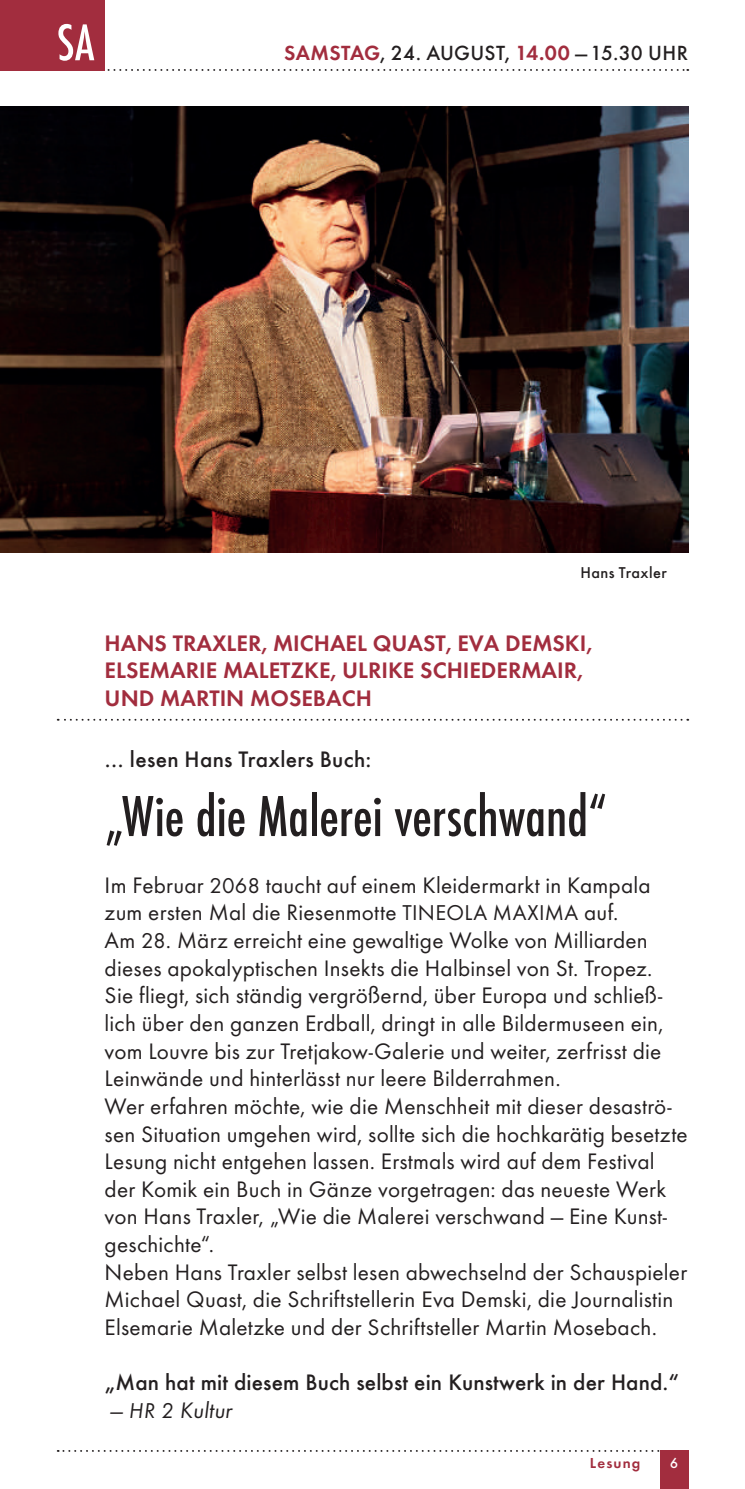
<style>
.page{position:relative;width:745px;height:1489px;background:#fff}
.page>*{position:absolute;margin:0;border:0;box-sizing:border-box;transform-origin:0 0}
.t1{font:500 condensed 60px "Futura T";letter-spacing:-.005em;color:#231f20}
.t2{font:500 condensed 53.75px "Futura T";color:#fff}
.t3{font:23.25px/27.5px "Futura T";letter-spacing:.01em;color:#231f20}
.t4{font:600 23.25px/27.5px "Futura T";color:#a22d3e}
.t5{font:500 23.25px "Futura T";letter-spacing:.005em;color:#231f20}
.t6{font:italic 23.25px "Futura T";letter-spacing:.005em;color:#231f20}
.t7{font:500 21.25px "Futura T";letter-spacing:.01em;color:#231f20}
.t8{font:500 16.25px "Futura T";letter-spacing:.03em;color:#231f20}
.t9{font:600 15px "Futura T";letter-spacing:.075em;color:#a22d3e}
.t10{font:500 15px "Futura T";color:#fff}
.s1{font-weight:600;color:#a22d3e}
.s2{font-size:22.25px}
</style>
<div class="page">
<svg style="left:58px;top:1450px;width:601px;height:1px"></svg>
<div style="left:659px;top:1449px;width:28px;height:39px;background:#a22d3e"></div>
<svg style="left:107px;top:69px;width:580px;height:2px"></svg>
<div style="left:0;top:0;width:105px;height:71px;background:#a22d3e"></div>
<svg style="left:58px;top:718px;width:629px;height:2px"></svg>
<img style="left:164px;top:106px;width:523px;height:446px">
<img style="left:0;top:106px;width:164px;height:446px">
<h2 class="t2" style="left:57px;top:11px;width:39px">SA</h2>
<p class="t7" style="left:284px;top:41px;width:405px"><span class="s1">SAMSTAG</span>, 24. AUGUST, <span class="s1">14.00</span> —15.30 UHR</p>
<p class="t8" style="left:580px;top:563px;width:88px">Hans Traxler</p>
<p class="t4" style="left:105px;top:628px;width:488px">HANS TRAXLER, MICHAEL QUAST, EVA DEMSKI,<br>ELSEMARIE MALETZKE, ULRIKE SCHIEDERMAIR,<br>UND MARTIN MOSEBACH</p>
<p class="t5" style="left:105px;top:745px;width:268px">… lesen Hans Traxlers Buch:</p>
<h1 class="t1" style="left:105px;top:781px;width:503px">„Wie die Malerei verschwand“</h1>
<p class="t3" style="left:105px;top:871px;width:584px">Im Februar <span class="s2">2068</span> taucht auf einem Kleidermarkt in Kampala zum ersten Mal die Riesenmotte <span class="s2">TINEOLA MAXIMA</span> auf.<br>Am <span class="s2">28</span>. März erreicht eine gewaltige Wolke von Milliarden dieses apokalyptischen Insekts die Halbinsel von St. Tropez.<br>Sie fliegt, sich ständig vergrößernd, über Europa und schließ&shy;lich über den ganzen Erdball, dringt in alle Bildermuseen ein, vom Louvre bis zur Tretjakow-Galerie und weiter, zerfrisst die Leinwände und hinterlässt nur leere Bilderrahmen.<br>Wer erfahren möchte, wie die Menschheit mit dieser desaströ&shy;sen Situation umgehen wird, sollte sich die hochkarätig besetzte Lesung nicht entgehen lassen. Erstmals wird auf dem Festival der Komik ein Buch in Gänze vorgetragen: das neueste Werk von Hans Traxler, „Wie die Malerei verschwand — Eine Kunst&shy;geschichte“.<br>Neben Hans Traxler selbst lesen abwechselnd der Schauspieler Michael Quast, die Schriftstellerin Eva Demski, die Journalistin Elsemarie Maletzke und der Schriftsteller Martin Mosebach.</p>
<p class="t5" style="left:105px;top:1368px;width:575px">„Man hat mit diesem Buch selbst ein Kunstwerk in der Hand.“</p>
<p class="t6" style="left:110px;top:1396px;width:124px">— <span class="s2">HR 2</span> Kultur</p>
<p class="t9" style="left:589px;top:1453px;width:52px">Lesung</p>
<p class="t10" style="left:669px;top:1453px;width:10px">6</p>
</div>
